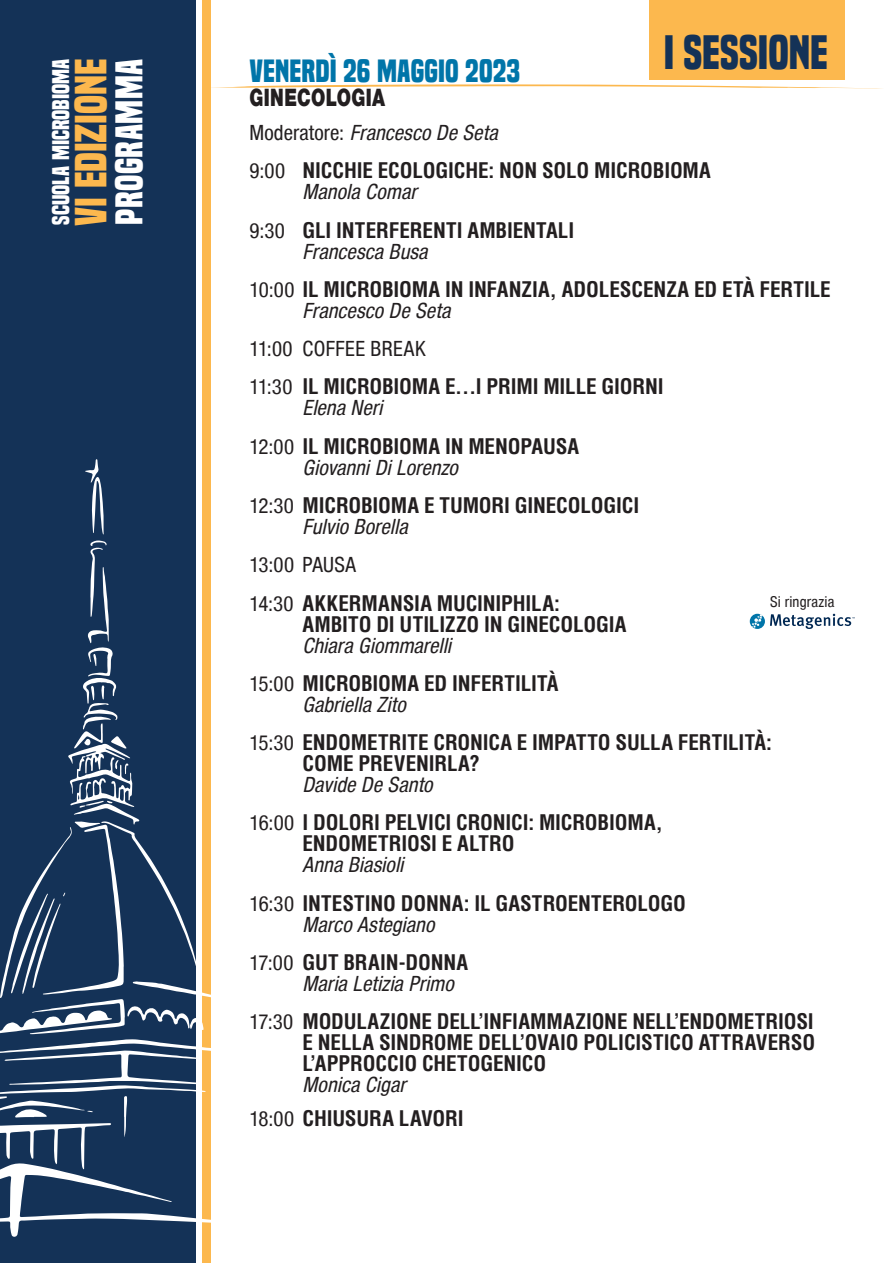
<style>
.page{position:relative;width:893px;height:1263px;background:#fff}
.page>*{position:absolute;margin:0;border:0;box-sizing:border-box;transform-origin:0 0}
.t1{font:700 45px "Built Titling Rg";color:#143257}
.t2{font:700 42px "Built Titling Rg";letter-spacing:-.005em;color:#fcb84e}
.t3{font:700 36px "Built Titling Rg";letter-spacing:.015em;color:#fff}
.t4{font:700 30px "Built Titling Rg";letter-spacing:.005em;color:#0075a9}
.t5{font:900 24px "Helvetica Neue";letter-spacing:.02em;color:#231f20;scale:.75 1}
.t6{font:700 22.5px "Built Titling Rg";color:#fff}
.t7{font:700 condensed 21px/21px "Helvetica";letter-spacing:-.005em;color:#231f20}
.t8{font:italic condensed 21px/21px "Helvetica Neue Condensed";color:#231f20}
.t9{font:condensed 21px "Helvetica Neue Condensed";letter-spacing:.02em;color:#231f20}
.t10{font:condensed 15px "Helvetica Neue Condensed";letter-spacing:.01em;color:#231f20}
.s1{font-style:normal}
.s2{font-family:"Helvetica Neue Condensed";font-weight:400}
.s3{font-family:"Helvetica Neue Condensed";font-weight:400;font-style:italic}
.s4{font-family:"Helvetica";font-weight:700;font-style:normal}
</style>
<div class="page">
<div style="left:0;top:0;width:196px;height:1263px;background:#143257"></div>
<div style="left:202px;top:0;width:8px;height:1263px;background:#fcb84e"></div>
<svg style="left:85px;top:459px;width:19px;height:75px"></svg>
<svg style="left:0;top:540px;width:211px;height:697px"></svg>
<div style="left:649px;top:0;width:196px;height:80px;background:#fcb84e"></div>
<svg style="left:210px;top:84px;width:672px;height:5px"></svg>
<svg style="left:750px;top:614px;width:15px;height:15px"></svg>
<svg style="left:752px;top:614px;width:10px;height:14px"></svg>
<svg style="left:770px;top:614px;width:85px;height:15px"></svg>
<p class="t6" style="left:47px;top:225px;width:167px;rotate:-90deg">SCUOLA MICROBIOMA</p>
<p class="t2" style="left:66px;top:226px;width:169px;rotate:-90deg">VI EDIZIONE</p>
<p class="t3" style="left:108px;top:225px;width:167px;rotate:-90deg">PROGRAMMA</p>
<p class="t1" style="left:664px;top:26px;width:166px">I SESSIONE</p>
<p class="t4" style="left:249px;top:54px;width:272px">VENERDÌ 26 MAGGIO 2023</p>
<p class="t5" style="left:249px;top:84px;width:183px">GINECOLOGIA</p>
<p class="t8" style="left:249px;top:122px;width:255px"><span class="s1">M o d e r a t o r e :</span> Francesco De Seta</p>
<p class="t7" style="left:303px;top:160px;width:410px;text-indent:-53px"><span class="s2">9:00</span> NICCHIE ECOLOGICHE: NON SOLO MICROBIOMA<br><span class="s3">Manola Comar</span></p>
<p class="t7" style="left:303px;top:219px;width:273px;text-indent:-53px"><span class="s2">9:30</span> GLI INTERFERENTI AMBIENTALI<br><span class="s3">Francesca Busa</span></p>
<p class="t7" style="left:303px;top:279px;width:530px;text-indent:-53px"><span class="s2">10:00</span> IL MICROBIOMA IN INFANZIA, ADOLESCENZA ED ETÀ FERTILE<br><span class="s3">Francesco De Seta</span></p>
<p class="t9" style="left:249px;top:337px;width:178px">11:00 COFFEE BREAK</p>
<p class="t7" style="left:303px;top:376px;width:363px;text-indent:-53px"><span class="s2">11:30</span> IL MICROBIOMA E…I PRIMI MILLE GIORNI<br><span class="s3">Elena Neri</span></p>
<p class="t7" style="left:303px;top:435px;width:278px;text-indent:-53px"><span class="s2">12:00</span> IL MICROBIOMA IN MENOPAUSA<br><span class="s3">GiovanniDiLorenzo</span></p>
<p class="t7" style="left:303px;top:495px;width:338px;text-indent:-53px"><span class="s2">12:30</span> MICROBIOMA E TUMORI GINECOLOGICI<br><span class="s3">Fulvio Borella</span></p>
<p class="t9" style="left:249px;top:553px;width:108px">13:00 PAUSA</p>
<p class="t7" style="left:303px;top:592px;width:325px;text-indent:-53px"><span class="s2">14:30</span> AKKERMANSIA MUCINIPHILA:<br>AMBITO DI UTILIZZO IN GINECOLOGIA<br><span class="s3">Chiara Giommarelli</span></p>
<p class="t7" style="left:303px;top:672px;width:258px;text-indent:-53px"><span class="s2">15:00</span> MICROBIOMA ED INFERTILITÀ<br><span class="s3">Gabriella Zito</span></p>
<p class="t7" style="left:303px;top:732px;width:471px;text-indent:-53px"><span class="s2">15:30</span> ENDOMETRITE CRONICA E IMPATTO SULLA FERTILITÀ:<br>COME PREVENIRLA?<br><span class="s3">Davide De Santo</span></p>
<p class="t7" style="left:303px;top:812px;width:362px;text-indent:-53px"><span class="s2">16:00</span> I DOLORI PELVICI CRONICI: MICROBIOMA,<br>ENDOMETRIOSI E ALTRO<br><span class="s3">Anna Biasioli</span></p>
<p class="t7" style="left:303px;top:892px;width:385px;text-indent:-53px"><span class="s2">16:30</span> INTESTINO DONNA: IL GASTROENTEROLOGO<br><span class="s3">Marco Astegiano</span></p>
<p class="t8" style="left:303px;top:952px;width:167px;text-indent:-53px"><span class="s1">17:00</span> <span class="s4">GUT BRAIN-DONNA<br></span>Maria Letizia Primo</p>
<p class="t7" style="left:303px;top:1011px;width:514px;text-indent:-53px"><span class="s2">17:30</span> MODULAZIONE DELL’INFIAMMAZIONE NELL’ENDOMETRIOSI E NELLA SINDROME DELL’OVAIO POLICISTICO ATTRAVERSO L’APPROCCIO CHETOGENICO<br><span class="s3">Monica Cigar</span></p>
<p class="t7" style="left:249px;top:1108px;width:216px"><span class="s2">18:00</span> CHIUSURA LAVORI</p>
<p class="t10" style="left:770px;top:593px;width:66px">Si ringrazia</p>
</div>
